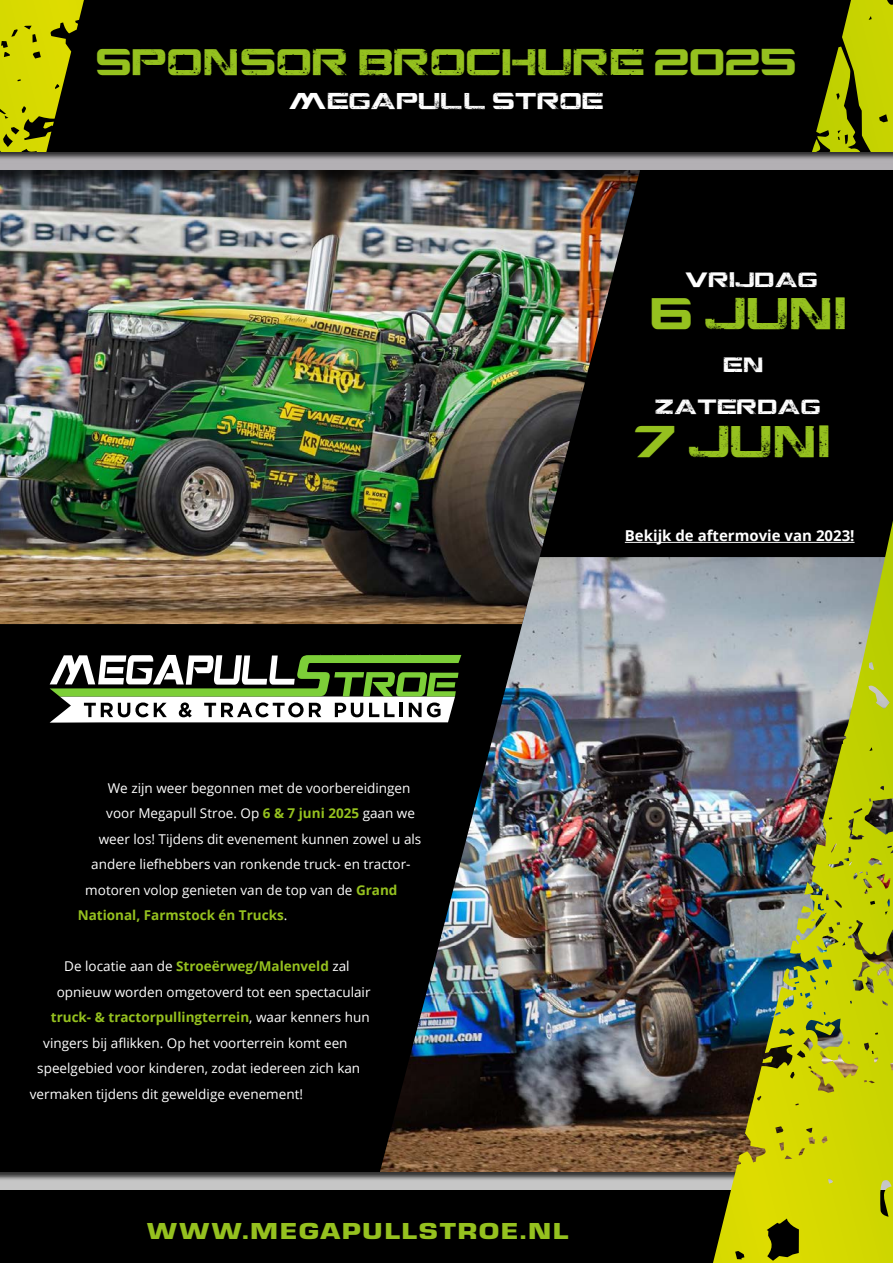
<style>
.page{position:relative;width:893px;height:1263px;background:#fff}
.page>*{position:absolute;margin:0;border:0;box-sizing:border-box;transform-origin:0 0}
.t1{font:45px "CGF Locust Resistance";color:#95c11f}
.t2{font:37.5px "CGF Locust Resistance";color:#95c11f}
.t3{font:900 24px "Eurostile";letter-spacing:.05em;color:#95c11f;scale:1.25 1}
.t4{font:23.25px "CGF Locust Resistance";color:#fff}
.t5{font:21px/42.5px "CGF Locust Resistance";color:#fff;text-align:center}
.t6{font:700 15px "Open Sans";color:#fff}
.t7{font:13.5px "Open Sans";color:#fff}
.t8{font:700 13.5px "Open Sans";color:#95c11f}
.s1{font-weight:700;color:#95c11f}
.s2{font-weight:400;color:#fff}
</style>
<div class="page">
<div style="left:0;top:0;width:893px;height:162px;background:#000"></div>
<div style="left:0;top:708px;width:558px;height:555px;background:#000"></div>
<svg style="left:812px;top:0;width:81px;height:151px"></svg>
<svg style="left:0;top:0;width:84px;height:151px"></svg>
<div style="left:0;top:1174px;width:893px;height:89px;background:#000"></div>
<img style="left:0;top:188px;width:378px;height:436px">
<div style="left:0;top:624px;width:543px;height:142px;background:#000"></div>
<svg style="left:50px;top:655px;width:328px;height:68px"></svg>
<img style="left:378px;top:188px;width:515px;height:369px">
<img style="left:378px;top:557px;width:335px;height:614px">
<div style="left:0;top:155px;width:893px;height:33px;background:#000;opacity:.75"></div>
<div style="left:0;top:151px;width:893px;height:31px;background:#000;opacity:.75"></div>
<div style="left:0;top:1171px;width:893px;height:31px;background:#000;opacity:.75"></div>
<img style="left:713px;top:521px;width:180px;height:742px">
<hr style="left:625px;top:542px;width:229px;height:1px;background:#fff">
<h2 class="t2" style="left:96px;top:47px;width:702px">SPONSOR BROCHURE 2025</h2>
<h3 class="t4" style="left:289px;top:91px;width:316px">MEGAPULL STROE</h3>
<h3 class="t5" style="left:685px;top:259px;width:134px">VRIJDAG</h3>
<h1 class="t1" style="left:651px;top:295px;width:198px">6 JUNI</h1>
<h3 class="t5" style="left:655px;top:344px;width:167px">EN<br>ZATERDAG</h3>
<h1 class="t1" style="left:634px;top:423px;width:198px">7 JUNI</h1>
<p class="t6" style="left:625px;top:525px;width:231px">Bekijk de aftermovie van 2023!</p>
<p class="t7" style="left:108px;top:779px;width:304px">We zijn weer begonnen met de voorbereidingen</p>
<p class="t7" style="left:106px;top:804px;width:310px">voor Megapull Stroe. Op <span class="s1">6 &amp; 7 juni 2025</span> gaan we</p>
<p class="t7" style="left:99px;top:830px;width:324px">weer los! Tijdens dit evenement kunnen zowel u als</p>
<p class="t7" style="left:91px;top:855px;width:321px">andere liefhebbers van ronkende truck- en tractor-</p>
<p class="t7" style="left:85px;top:881px;width:314px">motoren volop genieten van de top van de <span class="s1">Grand</span></p>
<p class="t8" style="left:78px;top:906px;width:211px">National, Farmstock én Trucks<span class="s2">.</span></p>
<p class="t8" style="left:64px;top:957px;width:287px"><span class="s2">De locatie aan de</span> Stroeërweg/Malenveld <span class="s2">zal</span></p>
<p class="t7" style="left:57px;top:983px;width:315px">opnieuw worden omgetoverd tot een spectaculair</p>
<p class="t8" style="left:51px;top:1008px;width:320px">truck- &amp; tractorpullingterrein<span class="s2">, waar kenners hun</span></p>
<p class="t7" style="left:43px;top:1034px;width:306px">vingers bij aflikken. Op het voorterrein komt een</p>
<p class="t7" style="left:37px;top:1059px;width:324px">speelgebied voor kinderen, zodat iedereen zich kan</p>
<p class="t7" style="left:30px;top:1085px;width:275px">vermaken tijdens dit geweldige evenement!</p>
<h3 class="t3" style="left:147px;top:1214px;width:339px">WWW.MEGAPULLSTROE.NL</h3>
</div>
